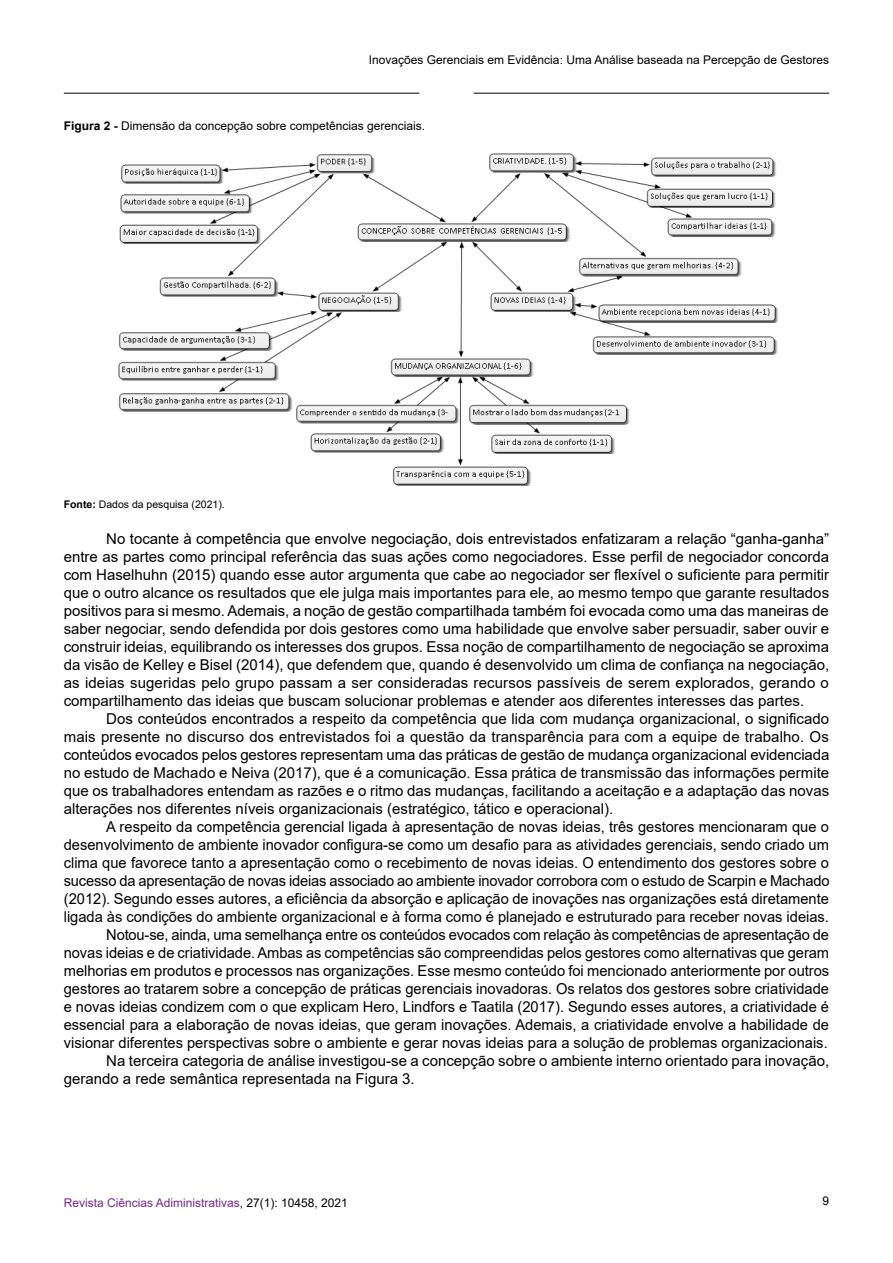
<style>
.page{position:relative;width:893px;height:1263px;background:#fff}
.page>*{position:absolute;margin:0;border:0;box-sizing:border-box;transform-origin:0 0}
.t1{font:15px/18px "Arial";color:#000;text-align:justify}
.t2{font:12px "Arial";color:#000}
.t3{font:12px "Arial";color:#742a89}
.t4{font:10.5px "Arial";color:#000}
.s1{font-weight:700}
.s2{color:#000}
</style>
<div class="page">
<hr style="left:64px;top:93px;width:355px;height:1px;background:#000">
<hr style="left:474px;top:93px;width:355px;height:1px;background:#000">
<img style="left:118px;top:153px;width:660px;height:333px">
<p class="t2" style="left:369px;top:51px;width:462px">Inovações Gerenciais em Evidência: Uma Análise baseada na Percepção de Gestores</p>
<p class="t2" style="left:64px;top:117px;width:363px"><span class="s1">Figura 2 -</span> Dimensão da concepção sobre competências gerenciais.</p>
<p class="t4" style="left:64px;top:497px;width:163px"><span class="s1">Fonte:</span> Dados da pesquisa (2021).</p>
<p class="t1" style="left:64px;top:529px;width:767px;text-indent:43px">No tocante à competência que envolve negociação, dois entrevistados enfatizaram a relação “ganha-ganha” entre as partes como principal referência das suas ações como negociadores. Esse perfil de negociador concorda com Haselhuhn (2015) quando esse autor argumenta que cabe ao negociador ser flexível o suficiente para permitir que o outro alcance os resultados que ele julga mais importantes para ele, ao mesmo tempo que garante resultados positivos para si mesmo. Ademais, a noção de gestão compartilhada também foi evocada como uma das maneiras de saber negociar, sendo defendida por dois gestores como uma habilidade que envolve saber persuadir, saber ouvir e construir ideias, equilibrando os interesses dos grupos. Essa noção de compartilhamento de negociação se aproxima da visão de Kelley e Bisel (2014), que defendem que, quando é desenvolvido um clima de confiança na negociação, as ideias sugeridas pelo grupo passam a ser consideradas recursos passíveis de serem explorados, gerando o compartilhamento das ideias que buscam solucionar problemas e atender aos diferentes interesses das partes.</p>
<p class="t1" style="left:64px;top:709px;width:767px;text-indent:43px">Dos conteúdos encontrados a respeito da competência que lida com mudança organizacional, o significado mais presente no discurso dos entrevistados foi a questão da transparência para com a equipe de trabalho. Os conteúdos evocados pelos gestores representam uma das práticas de gestão de mudança organizacional evidenciada no estudo de Machado e Neiva (2017), que é a comunicação. Essa prática de transmissão das informações permite que os trabalhadores entendam as razões e o ritmo das mudanças, facilitando a aceitação e a adaptação das novas alterações nos diferentes níveis organizacionais (estratégico, tático e operacional).</p>
<p class="t1" style="left:106px;top:817px;width:724px">A respeito da competência gerencial ligada à apresentação de novas ideias, três gestores mencionaram que o</p>
<p class="t1" style="left:64px;top:835px;width:767px">desenvolvimento de ambiente inovador configura-se como um desafio para as atividades gerenciais, sendo criado um</p>
<p class="t1" style="left:64px;top:853px;width:767px">clima que favorece tanto a apresentação como o recebimento de novas ideias. O entendimento dos gestores sobre o</p>
<p class="t1" style="left:64px;top:871px;width:767px">sucesso da apresentação de novas ideias associado ao ambiente inovador corrobora com o estudo de Scarpin e Machado</p>
<p class="t1" style="left:64px;top:889px;width:767px">(2012). Segundo esses autores, a eficiência da absorção e aplicação de inovações nas organizações está diretamente</p>
<p class="t1" style="left:64px;top:907px;width:767px">ligada às condições do ambiente organizacional e à forma como é planejado e estruturado para receber novas ideias.</p>
<p class="t1" style="left:106px;top:925px;width:724px">Notou-se, ainda, uma semelhança entre os conteúdos evocados com relação às competências de apresentação de</p>
<p class="t1" style="left:64px;top:943px;width:767px">novas ideias e de criatividade. Ambas as competências são compreendidas pelos gestores como alternativas que geram</p>
<p class="t1" style="left:64px;top:961px;width:767px">melhorias em produtos e processos nas organizações. Esse mesmo conteúdo foi mencionado anteriormente por outros</p>
<p class="t1" style="left:64px;top:979px;width:767px">gestores ao tratarem sobre a concepção de práticas gerenciais inovadoras. Os relatos dos gestores sobre criatividade</p>
<p class="t1" style="left:64px;top:997px;width:767px">e novas ideias condizem com o que explicam Hero, Lindfors e Taatila (2017). Segundo esses autores, a criatividade é</p>
<p class="t1" style="left:64px;top:1015px;width:767px">essencial para a elaboração de novas ideias, que geram inovações. Ademais, a criatividade envolve a habilidade de</p>
<p class="t1" style="left:64px;top:1033px;width:765px">visionar diferentes perspectivas sobre o ambiente e gerar novas ideias para a solução de problemas organizacionais.</p>
<p class="t1" style="left:106px;top:1051px;width:724px">Na terceira categoria de análise investigou-se a concepção sobre o ambiente interno orientado para inovação,</p>
<p class="t1" style="left:64px;top:1069px;width:353px">gerando a rede semântica representada na Figura 3.</p>
<p class="t3" style="left:64px;top:1194px;width:286px">Revista Ciências Adiministrativas<span class="s2">, 27(1): 10458, 2021</span></p>
<p class="t2" style="left:822px;top:1192px;width:8px">9</p>
</div>
